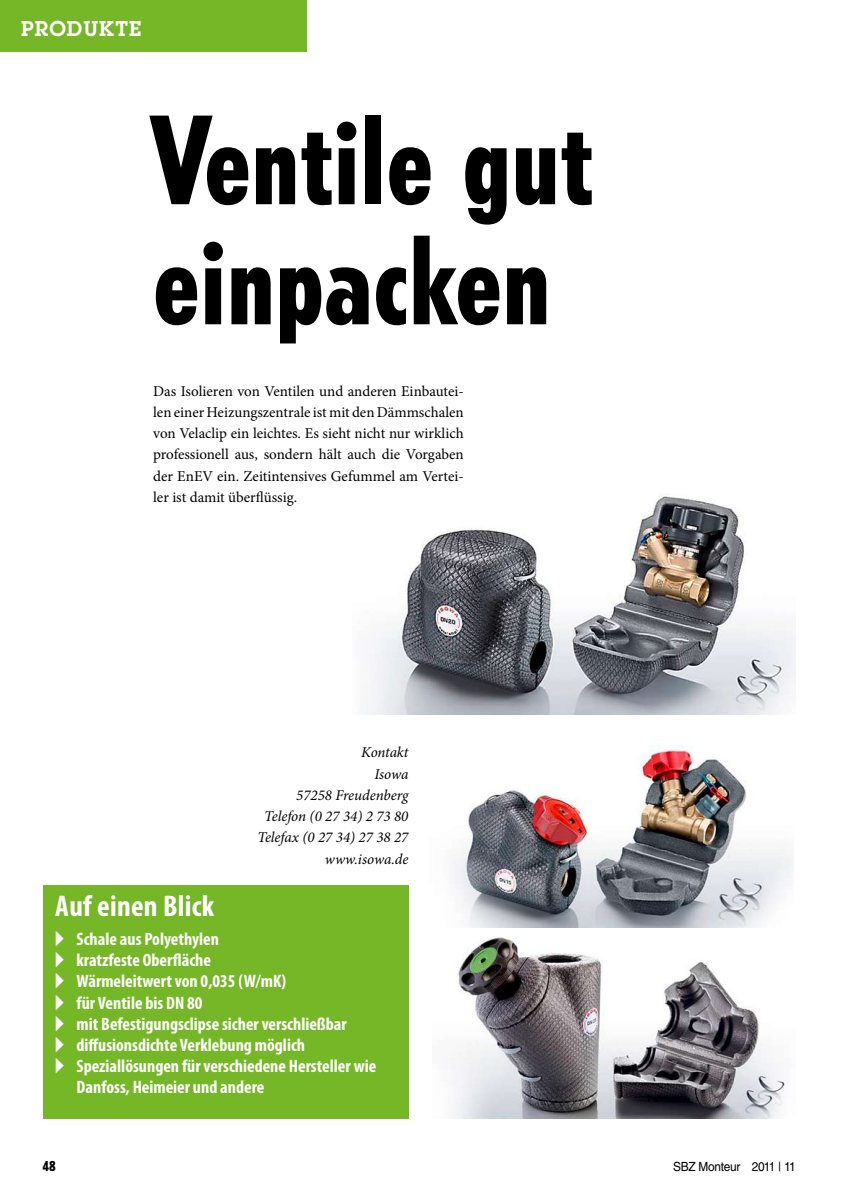
<style>
.page{position:relative;width:851px;height:1204px;background:#fff}
.page>*{position:absolute;margin:0;border:0;box-sizing:border-box;transform-origin:0 0}
.t1{font:800 condensed 120px/120px "Tempo Std";color:#000}
.t2{font:700 condensed 30px "Myriad Pro";letter-spacing:.01em;color:#fff}
.t3{font:600 21px "Lubalin Graph Std";letter-spacing:.05em;color:#fff}
.t4{font:700 condensed 18px "Myriad Pro";color:#fff}
.t5{font:15px/21.3px "Minion Pro";color:#000;text-align:justify}
.t6{font:italic 15px/21.3px "Minion Pro";letter-spacing:-.005em;color:#000;text-align:right}
.t7{font:800 condensed 13.5px "Tempo Std";color:#000}
.t8{font:12.6px "Helvetica LT Std";letter-spacing:-.02em;color:#000;scale:.94 1}
</style>
<div class="page">
<img style="left:364px;top:496px;width:430px;height:218px">
<img style="left:454px;top:745px;width:339px;height:182px">
<img style="left:451px;top:937px;width:336px;height:181px">
<div style="left:0;top:0;width:306px;height:51px;background:#75b726"></div>
<div style="left:43px;top:884px;width:365px;height:234px;background:#75b726"></div>
<h3 class="t3" style="left:21px;top:15px;width:121px">PRODUKTE</h3>
<h1 class="t1" style="left:153px;top:99px;width:441px">Ventile gut einpacken</h1>
<p class="t5" style="left:153px;top:380px;width:312px">Das Isolieren von Ventilen und anderen Einbautei&shy;len einer Heizungszentrale ist mit den Dämmschalen von Velaclip ein leichtes. Es sieht nicht nur wirklich professionell aus, sondern hält auch die Vorgaben der EnEV ein. Zeitintensives Gefummel am Vertei&shy;ler ist damit überflüssig.</p>
<p class="t6" style="left:257px;top:741px;width:152px">Kontakt<br>Isowa<br>57258 Freudenberg<br>Telefon (0 27 34) 2 73 80<br>Telefax (0 27 34) 27 38 27 www.isowa.de</p>
<h2 class="t2" style="left:55px;top:887px;width:160px">Auf einen Blick</h2>
<p class="t4" style="left:55px;top:928px;width:165px">▸ Schale aus Polyethylen</p>
<p class="t4" style="left:55px;top:949px;width:157px">▸ kratzfeste Oberfläche</p>
<p class="t4" style="left:55px;top:970px;width:232px">▸ Wärmeleitwert von 0,035 (W/mK)</p>
<p class="t4" style="left:55px;top:991px;width:149px">▸ für Ventile bis DN 80</p>
<p class="t4" style="left:55px;top:1012px;width:293px">▸ mit Befestigungsclipse sicher verschließbar</p>
<p class="t4" style="left:55px;top:1033px;width:251px">▸ diffusionsdichte Verklebung möglich</p>
<p class="t4" style="left:55px;top:1054px;width:322px">▸ Speziallösungen für verschiedene Hersteller wie</p>
<p class="t4" style="left:77px;top:1075px;width:189px">Danfoss, Heimeier und andere</p>
<p class="t7" style="left:43px;top:1157px;width:14px">48</p>
<p class="t8" style="left:673px;top:1158px;width:132px">SBZ Monteur 2011 | 11</p>
</div>
